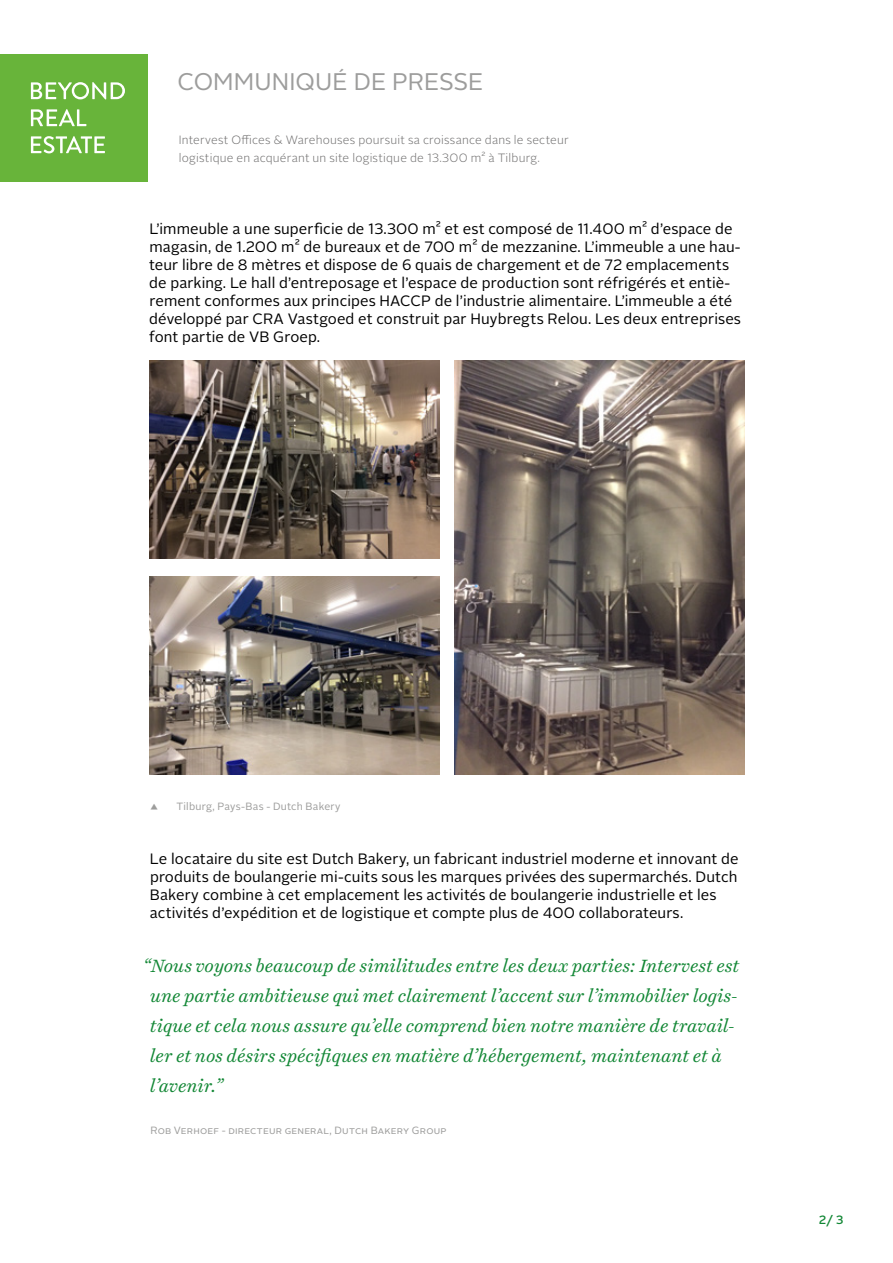
<style>
.page{position:relative;width:893px;height:1263px;background:#fff}
.page>*{position:absolute;margin:0;border:0;box-sizing:border-box;transform-origin:0 0}
.t1{font:24px "Alright Sans";letter-spacing:.005em;color:#9d9d9c}
.t2{font:italic 18px/30px "Harriet Text";color:#128735}
.t3{font:15px/18px "Alright Sans";letter-spacing:.005em;color:#000}
.t4{font:300 12px/18px "Alright Sans";letter-spacing:.015em;color:#706f6f}
.t5{font:500 12px "Alright Sans";color:#128735}
.t6{font:10.5px "Alright Sans";letter-spacing:.02em;color:#9d9d9c}
</style>
<div class="page">
<div style="left:0;top:54px;width:148px;height:128px;background:#68b43a"></div>
<svg style="left:31px;top:136px;width:74px;height:17px"></svg>
<svg style="left:31px;top:109px;width:55px;height:17px"></svg>
<svg style="left:31px;top:82px;width:94px;height:17px"></svg>
<img style="left:455px;top:360px;width:290px;height:414px">
<img style="left:149px;top:576px;width:291px;height:198px">
<img style="left:149px;top:360px;width:291px;height:198px">
<h1 class="t1" style="left:178px;top:65px;width:307px">COMMUNIQUÉ DE PRESSE</h1>
<p class="t4" style="left:179px;top:131px;width:392px">Intervest Offices &amp; Warehouses poursuit sa croissance dans le secteur logistique en acquérant un site logistique de 13.300 m² à Tilburg.</p>
<p class="t3" style="left:149px;top:220px;width:593px">L’immeuble a une superficie de 13.300 m² et est composé de 11.400 m² d’espace de magasin, de 1.200 m² de bureaux et de 700 m² de mezzanine. L’immeuble a une hau&shy;teur libre de 8 mètres et dispose de 6 quais de chargement et de 72 emplacements de parking. Le hall d’entreposage et l’espace de production sont réfrigérés et entiè&shy;rement conformes aux principes HACCP de l’industrie alimentaire. L’immeuble a été développé par CRA Vastgoed et construit par Huybregts Relou. Les deux entreprises font partie de VB Groep.</p>
<p class="t6" style="left:149px;top:799px;width:193px">▲ Tilburg, Pays-Bas - Dutch Bakery</p>
<p class="t3" style="left:150px;top:850px;width:590px">Le locataire du site est Dutch Bakery, un fabricant industriel moderne et innovant de produits de boulangerie mi-cuits sous les marques privées des supermarchés. Dutch Bakery combine à cet emplacement les activités de boulangerie industrielle et les activités d’expédition et de logistique et compte plus de 400 collaborateurs.</p>
<p class="t2" style="left:150px;top:951px;width:591px;text-indent:-8px">“Nous voyons beaucoup de similitudes entre les deux parties: Intervest est une partie ambitieuse qui met clairement l’accent sur l’immobilier logis&shy;tique et cela nous assure qu’elle comprend bien notre manière de travail&shy;ler et nos désirs spécifiques en matière d’hébergement, maintenant et à l’avenir.”</p>
<p class="t6" style="left:150px;top:1123px;width:298px">Rob Verhoef - directeur general, Dutch Bakery Group</p>
<p class="t5" style="left:819px;top:1212px;width:26px">2/ 3</p>
</div>
